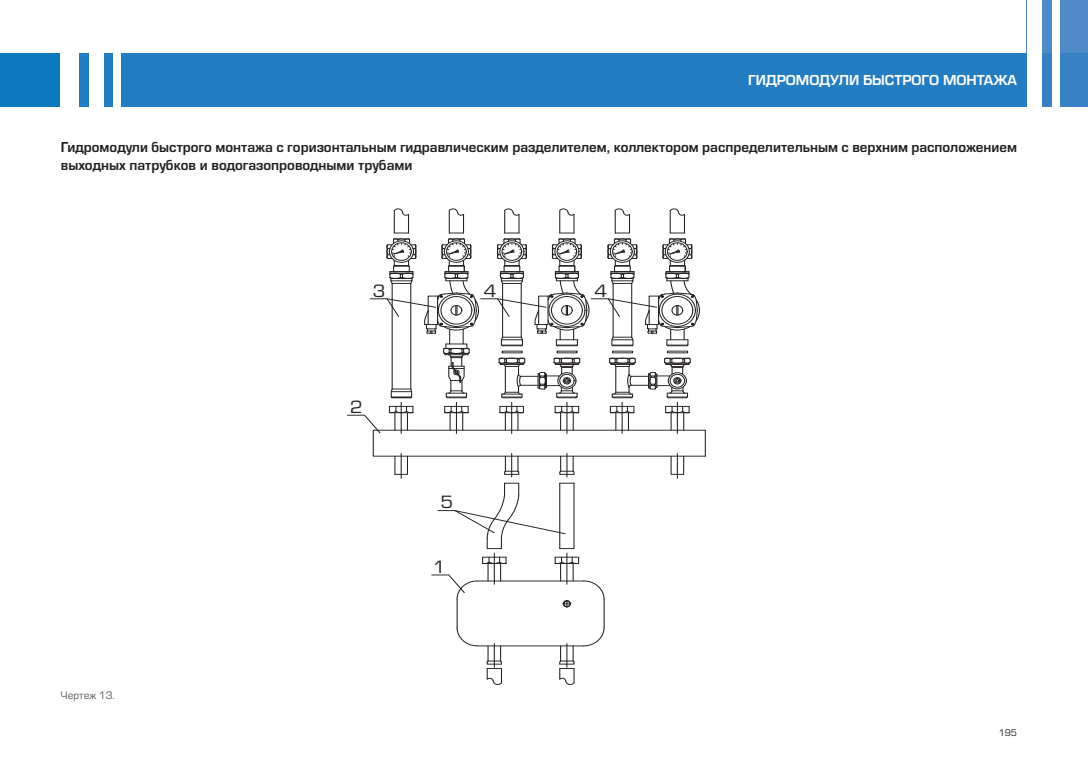
<style>
.page{position:relative;width:1088px;height:780px;background:#fff}
.page>*{position:absolute;margin:0;border:0;box-sizing:border-box;transform-origin:0 0}
.t1{font:18.5px "Eurostile";color:#231f20;scale:1.12 1}
.t2{font:700 15px/18px "Eurostile";color:#231f20}
.t3{font:700 15px "Eurostile";color:#fff}
.t4{font:11.25px "Eurostile";letter-spacing:.005em;color:#57585a}
.t5{font:10px "Eurostile";color:#231f20}
</style>
<div class="page">
<div style="left:0;top:53px;width:60px;height:53px;background:#0c78be"></div>
<div style="left:1027px;top:0;width:61px;height:53px;background:#508ac8"></div>
<div style="left:1027px;top:53px;width:61px;height:53px;background:#3780c3"></div>
<div style="left:80px;top:53px;width:947px;height:53px;background:#247cc1"></div>
<div style="left:89px;top:0;width:15px;height:123px;background:#fff"></div>
<div style="left:1051px;top:0;width:8px;height:119px;background:#fff"></div>
<div style="left:113px;top:0;width:8px;height:123px;background:#fff"></div>
<div style="left:1027px;top:0;width:15px;height:119px;background:#fff"></div>
<hr style="left:401px;top:402px;width:1px;height:31px;background:#231f20">
<hr style="left:456px;top:402px;width:1px;height:31px;background:#231f20">
<svg style="left:389px;top:406px;width:25px;height:24px"></svg>
<svg style="left:444px;top:406px;width:25px;height:24px"></svg>
<svg style="left:705px;top:430px;width:1px;height:26px"></svg>
<hr style="left:511px;top:402px;width:1px;height:31px;background:#231f20">
<svg style="left:499px;top:406px;width:25px;height:24px"></svg>
<hr style="left:567px;top:402px;width:1px;height:31px;background:#231f20">
<svg style="left:555px;top:406px;width:24px;height:24px"></svg>
<hr style="left:622px;top:402px;width:1px;height:31px;background:#231f20">
<svg style="left:610px;top:406px;width:25px;height:24px"></svg>
<hr style="left:677px;top:402px;width:1px;height:31px;background:#231f20">
<svg style="left:665px;top:406px;width:25px;height:24px"></svg>
<svg style="left:347px;top:415px;width:33px;height:18px"></svg>
<svg style="left:370px;top:208px;width:330px;height:190px"></svg>
<svg style="left:395px;top:453px;width:13px;height:25px"></svg>
<div style="left:671px;top:456px;width:13px;height:18px;border:1px solid #231f20"></div>
<svg style="left:677px;top:453px;width:1px;height:25px"></svg>
<svg style="left:504px;top:453px;width:15px;height:24px"></svg>
<svg style="left:559px;top:453px;width:15px;height:24px"></svg>
<hr style="left:477px;top:580px;width:107px;height:1px;background:#231f20">
<hr style="left:477px;top:645px;width:107px;height:1px;background:#231f20">
<hr style="left:494px;top:553px;width:1px;height:31px;background:#231f20">
<hr style="left:567px;top:553px;width:1px;height:31px;background:#231f20">
<svg style="left:555px;top:557px;width:50px;height:128px"></svg>
<svg style="left:438px;top:483px;width:136px;height:66px"></svg>
<svg style="left:431px;top:557px;width:76px;height:128px"></svg>
<p class="t3" style="left:748px;top:71px;width:270px">ГИДРОМОДУЛИ БЫСТРОГО МОНТАЖА</p>
<p class="t2" style="left:61px;top:138px;width:958px">Гидромодули быстрого монтажа с горизонтальным гидравлическим разделителем, коллектором распределительным с верхним расположением выходных патрубков и водогазопроводными трубами</p>
<p class="t4" style="left:61px;top:689px;width:55px">Чертеж 13.</p>
<p class="t1" style="left:373px;top:280px;width:13px">3</p>
<p class="t1" style="left:484px;top:280px;width:13px">4</p>
<p class="t1" style="left:594px;top:280px;width:13px">4</p>
<p class="t1" style="left:350px;top:397px;width:13px">2</p>
<p class="t1" style="left:440px;top:492px;width:13px">5</p>
<p class="t1" style="left:433px;top:556px;width:13px">1</p>
<p class="t5" style="left:999px;top:726px;width:20px">195</p>
</div>
